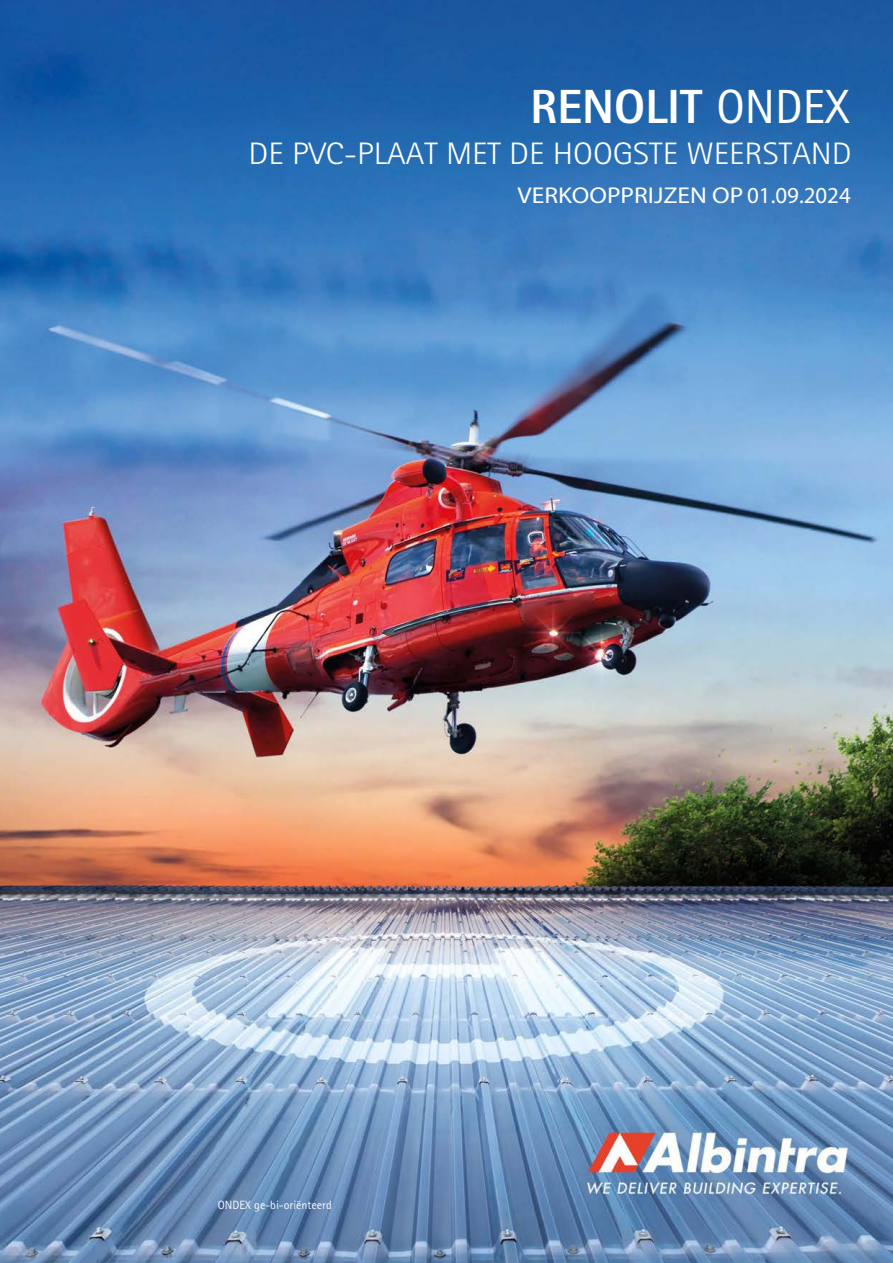
<style>
.page{position:relative;width:893px;height:1263px;background:#fff}
.page>*{position:absolute;margin:0;border:0;box-sizing:border-box;transform-origin:0 0}
.t1{font:800 48px "Rotis Sans Serif Std";color:#fff}
.t2{font:300 31.05px "Rotis Sans Serif Std";color:#fff;scale:1.11 1}
.t3{font:22.95px "Myriad Pro";color:#fff;scale:1.11 1}
.t4{font:12px "Rotis Sans Serif Std";color:#f7fcff}
.s1{font-weight:400}
</style>
<div class="page">
<img style="left:0;top:0;width:893px;height:1263px">
<h1 class="t1" style="left:531px;top:77px;width:321px">RENOLIT <span class="s1">ONDEX</span></h1>
<p class="t2" style="left:249px;top:135px;width:545px">DE PVC-PLAAT MET DE HOOGSTE WEERSTAND</p>
<p class="t3" style="left:518px;top:182px;width:302px">VERKOOPPRIJZEN OP 01.09.2024</p>
<p class="t4" style="left:218px;top:1198px;width:115px">ONDEX ge-bi-oriënteerd</p>
</div>
